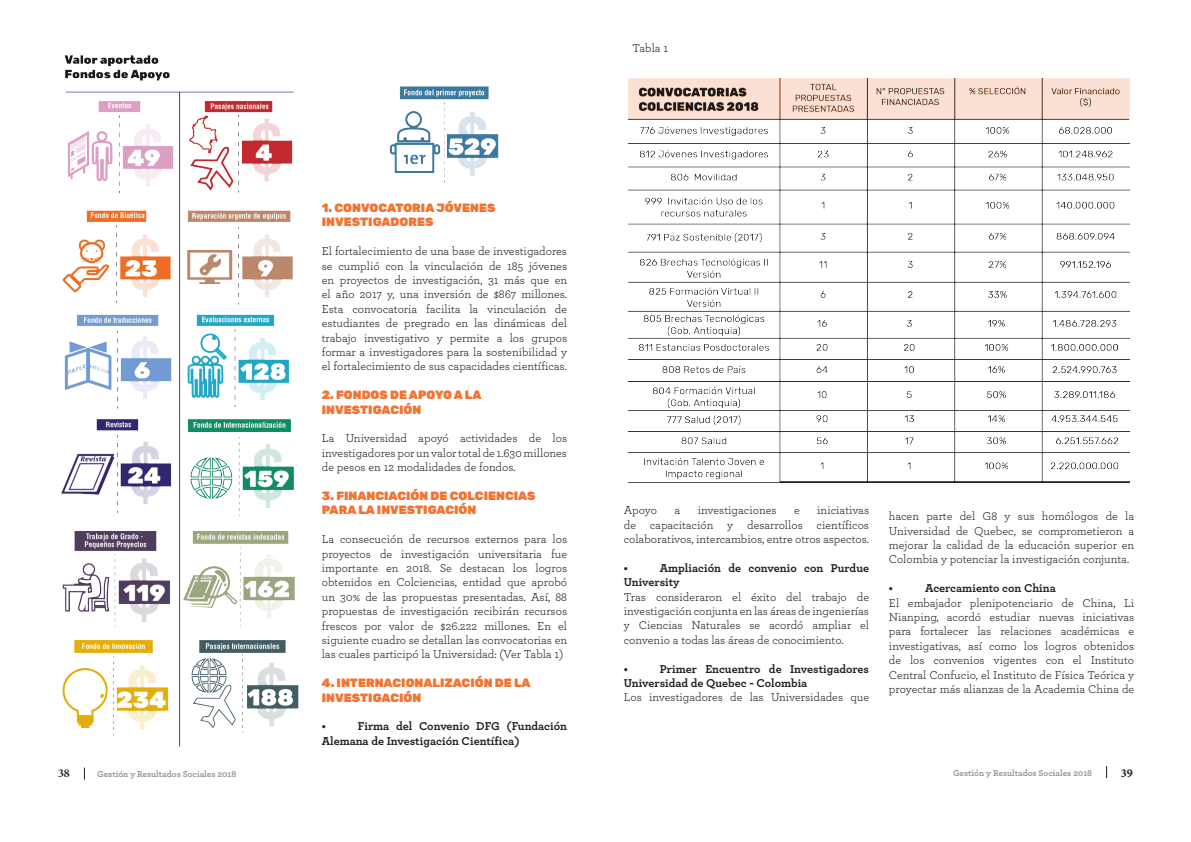
<style>
.page{position:relative;width:1191px;height:842px;background:#fff}
.page>*{position:absolute;margin:0;border:0;box-sizing:border-box;transform-origin:0 0}
.t1{font:12px/14.4px "Archer";color:#231f20;text-align:justify}
.t2{font:700 12px/14.4px "Archer";color:#231f20}
.t3{font:900 12px/14.4px "Rubik";color:#f37331}
.t4{font:12px "Minion Pro Bold Subh";color:#231f20}
.t5{font:12px "Minion Pro Bold Capt";color:#231f20}
.t6{font:700 9px "Archer";color:#939598}
</style>
<div class="page">
<svg style="left:84px;top:767px;width:1px;height:13px"></svg>
<svg style="left:1106px;top:766px;width:1px;height:12px"></svg>
<img style="left:61px;top:55px;width:238px;height:692px">
<img style="left:389px;top:86px;width:110px;height:97px">
<img style="left:628px;top:79px;width:501px;height:403px">
<p class="t1" style="left:632px;top:40px;width:37px">Tabla 1</p>
<p class="t3" style="left:322px;top:201px;width:175px">1. CONVOCATORIA JÓVENES<br>INVESTIGADORES</p>
<p class="t1" style="left:322px;top:243px;width:247px">El fortalecimiento de una base de investigadores se cumplió con la vinculación de 185 jóvenes en proyectos de investigación, 31 más que en el año 2017 y, una inversión de $867 millones.<br>Esta convocatoria facilita la vinculación de estudiantes de pregrado en las dinámicas del trabajo investigativo y permite a los grupos formar a investigadores para la sostenibilidad y el fortalecimiento de sus capacidades científicas.</p>
<p class="t3" style="left:322px;top:388px;width:161px">2. FONDOS DE APOYO A LA<br>INVESTIGACIÓN</p>
<p class="t1" style="left:322px;top:431px;width:247px">La Universidad apoyó actividades de los investigadores por un valor total de 1.630 millones de pesos en 12 modalidades de fondos.</p>
<p class="t3" style="left:322px;top:489px;width:215px">3. FINANCIACIÓN DE COLCIENCIAS<br>PARA LA INVESTIGACIÓN</p>
<p class="t1" style="left:322px;top:531px;width:247px">La consecución de recursos externos para los proyectos de investigación universitaria fue importante en 2018. Se destacan los logros obtenidos en Colciencias, entidad que aprobó un 30% de las propuestas presentadas. Así, 88 propuestas de investigación recibirán recursos frescos por valor de $26.222 millones. En el siguiente cuadro se detallan las convocatorias en las cuales participó la Universidad: (Ver Tabla 1)</p>
<p class="t3" style="left:322px;top:676px;width:210px">4. INTERNACIONALIZACIÓN DE LA<br>INVESTIGACIÓN</p>
<p class="t2" style="left:322px;top:718px;width:6px">•</p>
<p class="t2" style="left:322px;top:718px;width:247px;text-indent:36px">Firma del Convenio DFG (Fundación<br>Alemana de Investigación Científica)</p>
<p class="t1" style="left:624px;top:502px;width:35px">Apoyo</p>
<p class="t1" style="left:674px;top:502px;width:7px">a</p>
<p class="t1" style="left:698px;top:502px;width:80px">investigaciones</p>
<p class="t1" style="left:794px;top:502px;width:7px">e</p>
<p class="t1" style="left:624px;top:502px;width:247px;text-indent:193px">iniciativas de capacitación y desarrollos científicos colaborativos, intercambios, entre otros aspectos.</p>
<p class="t2" style="left:624px;top:560px;width:6px">•</p>
<p class="t2" style="left:624px;top:560px;width:247px;text-indent:36px">Ampliación de convenio con Purdue<br>University</p>
<p class="t1" style="left:624px;top:589px;width:247px">Tras consideraron el éxito del trabajo de investigación conjunta en las áreas de ingenierías y Ciencias Naturales se acordó ampliar el convenio a todas las áreas de conocimiento.</p>
<p class="t2" style="left:624px;top:661px;width:6px">•</p>
<p class="t2" style="left:624px;top:661px;width:247px;text-indent:36px">Primer Encuentro de Investigadores<br>Universidad de Quebec - Colombia</p>
<p class="t1" style="left:624px;top:690px;width:247px">Los investigadores de las Universidades que</p>
<p class="t1" style="left:889px;top:508px;width:247px">hacen parte del G8 y sus homólogos de la Universidad de Quebec, se comprometieron a mejorar la calidad de la educación superior en Colombia y potenciar la investigación conjunta.</p>
<p class="t2" style="left:889px;top:580px;width:6px">•</p>
<p class="t2" style="left:925px;top:580px;width:132px">Acercamiento con China</p>
<p class="t1" style="left:889px;top:595px;width:247px">El embajador plenipotenciario de China, Li Nianping, acordó estudiar nuevas iniciativas para fortalecer las relaciones académicas e investigativas, así como los logros obtenidos de los convenios vigentes con el Instituto Central Confucio, el Instituto de Física Teórica y proyectar más alianzas de la Academia China de</p>
<p class="t4" style="left:58px;top:766px;width:13px">38</p>
<p class="t6" style="left:97px;top:766px;width:141px">Gestión y Resultados Sociales 2018</p>
<p class="t6" style="left:953px;top:766px;width:141px">Gestión y Resultados Sociales 2018</p>
<p class="t5" style="left:1120px;top:766px;width:14px">39</p>
</div>
